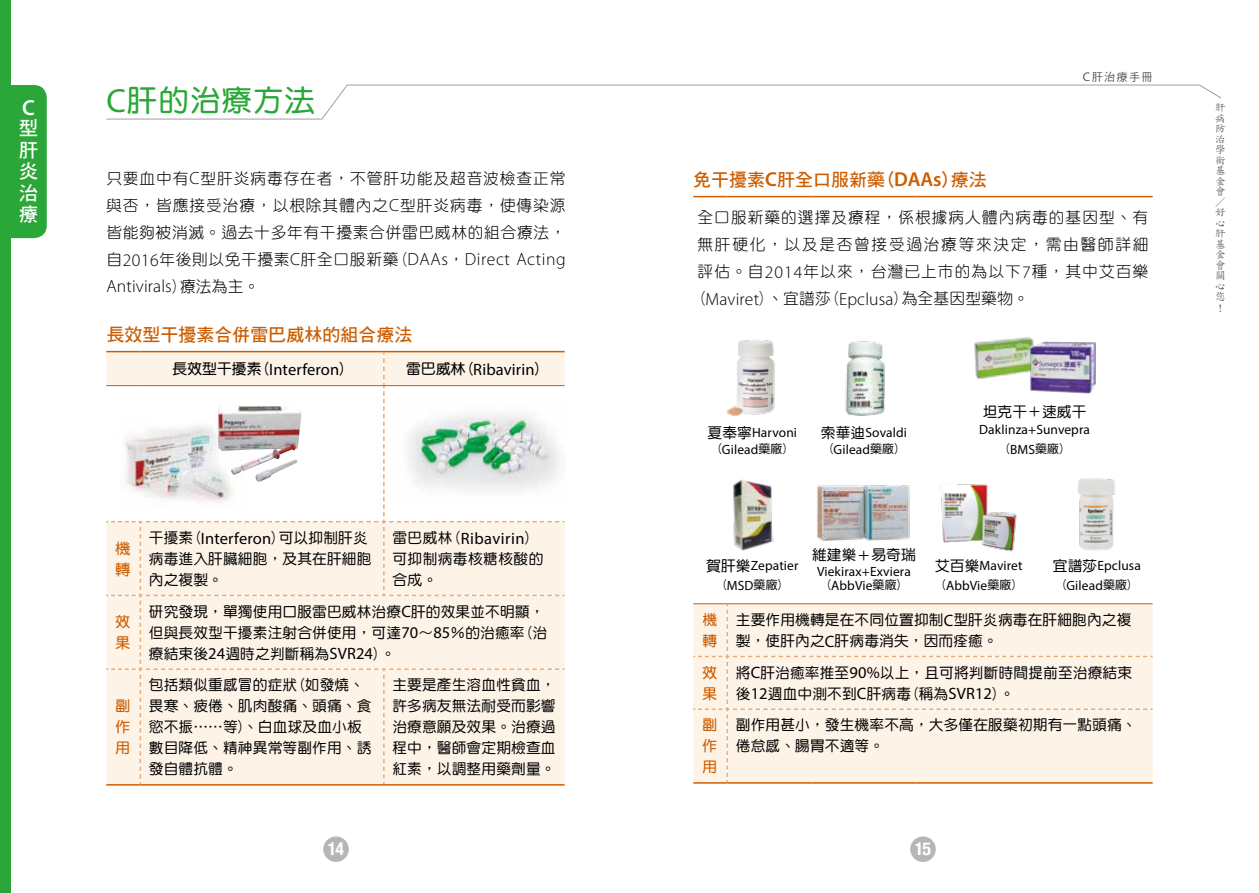
<style>
.page{position:relative;width:1259px;height:893px;background:#fff}
.page>*{position:absolute;margin:0;border:0;box-sizing:border-box;transform-origin:0 0}
.t1{font:30px "DF Yuan Std W7";letter-spacing:.05em;color:#2aa738}
.t2{font:600 21.9px "Myriad Pro";color:#fff}
.t3{font:19.5px/21.5px "DF Hei Std W7";color:#fff;text-align:justify}
.t4{font:18px "DF Hei Std W7";color:#cd5d00}
.t5{font:700 condensed 18px "Helvetica Neue";color:#fff}
.t6{font:300 17.7px/27px "Myriad Pro";letter-spacing:.035em;color:#000}
.t7{font:16.5px "Myriad Pro";letter-spacing:.01em;color:#000}
.t8{font:15.75px/27px "DF Yuan Std W3";letter-spacing:.055em;color:#000;text-align:justify}
.t9{font:15.3px/21px "DF Yuan Std W7";color:#cd5d00}
.t10{font:14.7px/21px "DF Yuan Std W5";letter-spacing:.01em;color:#000}
.t11{font:14.7px/21px "DF Yuan Std W5";letter-spacing:.03em;color:#000}
.t12{font:14.7px/21px "DF Yuan Std W7";color:#cd5d00}
.t13{font:13.5px/16.6px "Myriad Pro";letter-spacing:.01em;color:#000;text-align:center}
.t14{font:12px "DF Yuan Std W5";color:#000}
.t15{font:11.25px "DF Hei Std W5";letter-spacing:.1em;color:#595757}
.t16{font:10.5px/10.5px "DF Kai Shu Std W5";color:#595757;text-align:justify}
.s1{font-family:"Myriad Pro";font-size:33.6px}
.s2{font-family:"Myriad Pro";font-weight:300;font-size:17.7px}
.s3{font-family:"DF Yuan Std W3";font-weight:400;font-size:15.75px}
.s4{font-family:"DF Yuan Std W7";font-size:14.7px}
.s5{font-family:"Myriad Pro";font-size:16.5px}
.s6{font-family:"DF Yuan Std W5";font-size:14.7px}
.s7{font-family:"Myriad Pro";font-size:12.6px}
.s8{font-family:"Myriad Pro";font-weight:600;font-size:20.1px}
.s9{font-family:"DF Yuan Std W5";font-size:12px}
.s10{font-family:"Myriad Pro";font-size:13.5px}
</style>
<div class="page">
<div style="left:910px;top:836px;width:25px;height:26px;background:#b5b6b6;border-radius:50%"></div>
<div style="left:323px;top:836px;width:26px;height:26px;background:#b5b6b6;border-radius:50%"></div>
<div style="left:11px;top:85px;width:36px;height:153px;background:#2aa738"></div>
<div style="left:0;top:0;width:11px;height:893px;background:#2aa738"></div>
<svg style="left:106px;top:85px;width:1115px;height:34px"></svg>
<hr style="left:106px;top:784px;width:34px;height:2px;background:#cd5d00">
<hr style="left:140px;top:784px;width:244px;height:2px;background:#cd5d00">
<hr style="left:384px;top:784px;width:180px;height:2px;background:#cd5d00">
<hr style="left:106px;top:351px;width:34px;height:1px;background:#cd5d00">
<hr style="left:140px;top:351px;width:244px;height:1px;background:#cd5d00">
<hr style="left:384px;top:351px;width:180px;height:1px;background:#cd5d00">
<svg style="left:106px;top:352px;width:458px;height:432px"></svg>
<hr style="left:106px;top:385px;width:34px;height:1px;background:#cd5d00">
<hr style="left:140px;top:385px;width:244px;height:1px;background:#cd5d00">
<hr style="left:384px;top:385px;width:180px;height:1px;background:#cd5d00">
<img style="left:119px;top:419px;width:124px;height:92px">
<img style="left:218px;top:405px;width:83px;height:77px">
<img style="left:395px;top:403px;width:169px;height:100px">
<hr style="left:693px;top:782px;width:34px;height:2px;background:#cd5d00">
<hr style="left:727px;top:782px;width:84px;height:2px;background:#cd5d00">
<hr style="left:811px;top:782px;width:105px;height:2px;background:#cd5d00">
<hr style="left:916px;top:782px;width:125px;height:2px;background:#cd5d00">
<hr style="left:1041px;top:782px;width:111px;height:2px;background:#cd5d00">
<hr style="left:693px;top:196px;width:34px;height:1px;background:#cd5d00">
<hr style="left:727px;top:196px;width:84px;height:1px;background:#cd5d00">
<hr style="left:811px;top:196px;width:105px;height:1px;background:#cd5d00">
<hr style="left:916px;top:196px;width:125px;height:1px;background:#cd5d00">
<hr style="left:1041px;top:196px;width:111px;height:1px;background:#cd5d00">
<div style="left:693px;top:604px;width:459px;height:178px;background:#fef3e7"></div>
<hr style="left:693px;top:603px;width:34px;height:1px;background:#cd5d00">
<hr style="left:727px;top:603px;width:84px;height:1px;background:#cd5d00">
<hr style="left:811px;top:603px;width:105px;height:1px;background:#cd5d00">
<hr style="left:916px;top:603px;width:125px;height:1px;background:#cd5d00">
<hr style="left:1041px;top:603px;width:111px;height:1px;background:#cd5d00">
<img style="left:726px;top:340px;width:49px;height:77px">
<img style="left:845px;top:341px;width:40px;height:75px">
<img style="left:974px;top:337px;width:58px;height:42px">
<img style="left:1028px;top:339px;width:68px;height:55px">
<img style="left:733px;top:479px;width:41px;height:72px">
<img style="left:817px;top:485px;width:93px;height:56px">
<img style="left:940px;top:484px;width:77px;height:68px">
<img style="left:1078px;top:478px;width:38px;height:73px">
<h2 class="t2" style="left:22px;top:93px;width:14px">C</h2>
<h3 class="t3" style="left:19px;top:117px;width:20px">型肝炎治療</h3>
<h1 class="t1" style="left:106px;top:84px;width:210px"><span class="s1">C</span>肝的治療方法</h1>
<p class="t8" style="left:106px;top:164px;width:461px">只要血中有<span class="s2">C</span>型肝炎病毒存在者，不管肝功能及超音波檢查正常與否，皆應接受治療，以根除其體內之<span class="s2">C</span>型肝炎病毒，使傳染源皆能夠被消滅。過去十多年有干擾素合併雷巴威林的組合療法，</p>
<p class="t6" style="left:106px;top:246px;width:461px"><span class="s3">自</span>2016<span class="s3">年後則以免干擾素</span>C<span class="s3">肝全口服新藥(</span>DAAs<span class="s3">，</span>Direct Acting<br>Antivirals<span class="s3">)療法為主。</span></p>
<p class="t4" style="left:106px;top:324px;width:307px">長效型干擾素合併雷巴威林的組合療法</p>
<p class="t7" style="left:172px;top:359px;width:176px"><span class="s4">長效型干擾素(</span>Interferon<span class="s4">)</span></p>
<p class="t7" style="left:406px;top:359px;width:137px"><span class="s4">雷巴威林(</span>Ribavirin<span class="s4">)</span></p>
<p class="t9" style="left:115px;top:537px;width:17px">機轉</p>
<p class="t10" style="left:149px;top:527px;width:224px">干擾素(<span class="s5">Interferon</span>)可以抑制肝炎病毒進入肝臟細胞，及其在肝細胞內之複製。</p>
<p class="t7" style="left:392px;top:528px;width:141px"><span class="s6">雷巴威林(</span>Ribavirin<span class="s6">)</span></p>
<p class="t11" style="left:392px;top:548px;width:152px">可抑制病毒核糖核酸的合成。</p>
<p class="t12" style="left:116px;top:611px;width:16px">效果</p>
<p class="t10" style="left:149px;top:601px;width:400px">研究發現，單獨使用口服雷巴威林治療<span class="s5">C</span>肝的效果並不明顯，但與長效型干擾素注射合併使用，可達<span class="s5">70</span>∼<span class="s5">85</span>％的治癒率(治療結束後<span class="s5">24</span>週時之判斷稱為<span class="s5">SVR24</span>)。</p>
<p class="t12" style="left:116px;top:695px;width:16px;text-align:justify">副作用</p>
<p class="t10" style="left:149px;top:674px;width:224px">包括類似重感冒的症狀(如發燒、畏寒、疲倦、肌肉酸痛、頭痛、食慾不振⋯⋯等)、白血球及血小板數目降低、精神異常等副作用、誘發自體抗體。</p>
<p class="t10" style="left:392px;top:674px;width:165px;text-align:justify">主要是產生溶血性貧血，許多病友無法耐受而影響治療意願及效果。治療過程中，醫師會定期檢查血紅素，以調整用藥劑量。</p>
<p class="t15" style="left:1083px;top:71px;width:71px"><span class="s7">C</span>肝治療手冊</p>
<p class="t4" style="left:693px;top:169px;width:295px">免干擾素<span class="s8">C</span>肝全口服新藥(<span class="s8">DAAs</span>)療法</p>
<p class="t8" style="left:697px;top:203px;width:452px">全口服新藥的選擇及療程，係根據病人體內病毒的基因型、有無肝硬化，以及是否曾接受過治療等來決定，需由醫師詳細評估。自<span class="s2">2014</span>年以來，台灣已上市的為以下<span class="s2">7</span>種，其中艾百樂(<span class="s2">Maviret</span>)、宜譜莎(<span class="s2">Epclusa</span>)為全基因型藥物。</p>
<p class="t13" style="left:707px;top:424px;width:91px"><span class="s6">夏奉寧</span>Harvoni <span class="s9">(</span>Gilead<span class="s9">藥廠)</span></p>
<p class="t13" style="left:821px;top:424px;width:88px"><span class="s6">索華迪</span>Sovaldi <span class="s9">(</span>Gilead<span class="s9">藥廠)</span></p>
<p class="t10" style="left:982px;top:401px;width:105px">坦克干＋速威干</p>
<p class="t13" style="left:979px;top:421px;width:112px">Daklinza+Sunvepra</p>
<p class="t14" style="left:1004px;top:442px;width:63px">(<span class="s10">BMS</span>藥廠)</p>
<p class="t13" style="left:706px;top:557px;width:94px"><span class="s6">賀肝樂</span>Zepatier</p>
<p class="t14" style="left:721px;top:578px;width:65px">(<span class="s10">MSD</span>藥廠)</p>
<p class="t10" style="left:812px;top:544px;width:105px">維建樂＋易奇瑞</p>
<p class="t13" style="left:817px;top:565px;width:95px;line-height:13.5px">Viekirax+Exviera <span class="s9">(</span>AbbVie<span class="s9">藥廠)</span></p>
<p class="t13" style="left:935px;top:556px;width:89px;line-height:19.6px"><span class="s6">艾百樂</span>Maviret <span class="s9">(</span>AbbVie<span class="s9">藥廠)</span></p>
<p class="t13" style="left:1053px;top:556px;width:89px;line-height:19.6px"><span class="s6">宜譜莎</span>Epclusa <span class="s9">(</span>Gilead<span class="s9">藥廠)</span></p>
<p class="t12" style="left:702px;top:609px;width:16px">機轉</p>
<p class="t10" style="left:736px;top:609px;width:397px">主要作用機轉是在不同位置抑制<span class="s5">C</span>型肝炎病毒在肝細胞內之複製，使肝內之<span class="s5">C</span>肝病毒消失，因而痊癒。</p>
<p class="t12" style="left:702px;top:662px;width:16px">效果</p>
<p class="t10" style="left:736px;top:662px;width:398px">將<span class="s5">C</span>肝治癒率推至<span class="s5">90%</span>以上，且可將判斷時間提前至治療結束後<span class="s5">12</span>週血中測不到<span class="s5">C</span>肝病毒(稱為<span class="s5">SVR12</span>)。</p>
<p class="t12" style="left:702px;top:714px;width:16px;text-align:justify">副作用</p>
<p class="t10" style="left:736px;top:714px;width:402px">副作用甚小，發生機率不高，大多僅在服藥初期有一點頭痛、倦怠感、腸胃不適等。</p>
<p class="t5" style="left:328px;top:834px;width:18px">14</p>
<p class="t5" style="left:915px;top:834px;width:18px">15</p>
<p class="t16" style="left:1215px;top:102px;width:12px">肝病防治學術基金會／好心肝基金會關心您</p>
<p class="t16" style="left:1215px;top:303px;width:7px">！</p>
</div>
